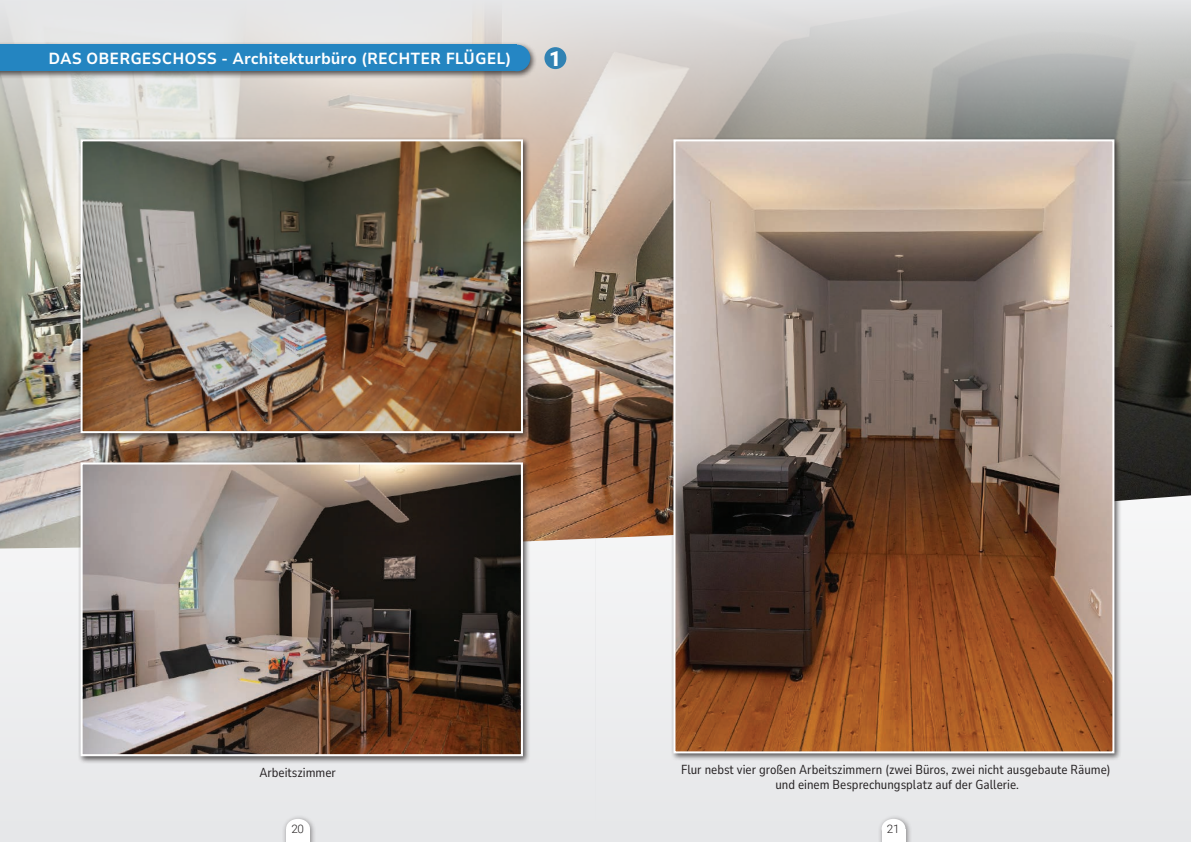
<style>
.page{position:relative;width:1191px;height:842px;background:#fff}
.page>*{position:absolute;margin:0;border:0;box-sizing:border-box;transform-origin:0 0}
.t1{font:900 20.8px "Roboto";color:#fff}
.t2{font:700 semi-condensed 16px "Nunito Sans 7 pt";color:#fff}
.t3{font:13px/15.6px "Nunito Sans 10 pt Condensed";color:#231f20;text-align:center}
.t4{font:300 11.7px "Roboto";color:#231f20}
</style>
<div class="page">
<div style="left:595px;top:346px;width:596px;height:496px;background:#e6e7e9"></div>
<div style="left:0;top:346px;width:595px;height:496px;background:#e6e7e9"></div>
<img style="left:0;top:268px;width:1191px;height:280px">
<svg style="left:0;top:0;width:1191px;height:268px;background:#c8c4bf"></svg>
<div style="left:77px;top:459px;width:453px;height:304px;background:#231f20;opacity:.75"></div>
<img style="left:84px;top:465px;width:436px;height:288px">
<div style="left:81px;top:462px;width:442px;height:294px;border:2px solid #fff"></div>
<div style="left:670px;top:136px;width:452px;height:625px;background:#231f20;opacity:.75"></div>
<img style="left:676px;top:142px;width:435px;height:608px">
<div style="left:673px;top:139px;width:441px;height:614px;border:2px solid #fff"></div>
<div style="left:0;top:41px;width:537px;height:38px;background:#231f20;opacity:.75"></div>
<div style="left:0;top:45px;width:517px;height:26px;background:#2485c1"></div>
<div style="left:504px;top:45px;width:26px;height:26px;background:#2586c4;border-radius:50%"></div>
<div style="left:544px;top:47px;width:22px;height:22px;background:#3182b3;border-radius:50%"></div>
<div style="left:77px;top:136px;width:453px;height:304px;background:#231f20;opacity:.75"></div>
<img style="left:84px;top:142px;width:436px;height:288px">
<div style="left:81px;top:139px;width:442px;height:294px;border:2px solid #fff"></div>
<div style="left:281px;top:815px;width:35px;height:27px;background:#231f20;opacity:.5"></div>
<div style="left:286px;top:828px;width:24px;height:14px;background:#fff"></div>
<div style="left:286px;top:819px;width:24px;height:19px;background:#fff;border-radius:50%"></div>
<div style="left:877px;top:815px;width:35px;height:27px;background:#231f20;opacity:.5"></div>
<div style="left:881px;top:828px;width:24px;height:14px;background:#fff"></div>
<div style="left:881px;top:819px;width:24px;height:19px;background:#fff;border-radius:50%"></div>
<p class="t2" style="left:48px;top:47px;width:464px">DAS OBERGESCH OSS - Architekturbüro (RECHTER FLÜGEL)</p>
<h1 class="t1" style="left:549px;top:44px;width:14px">1</h1>
<p class="t3" style="left:259px;top:764px;width:78px">Arbeitszimmer</p>
<p class="t3" style="left:681px;top:761px;width:431px">Flur nebst vier großen Arbeitszimmern (zwei Büros, zwei nicht ausgebaute Räume) und einem Besprechungsplatz auf der Gallerie.</p>
<p class="t4" style="left:291px;top:821px;width:14px">20</p>
<p class="t4" style="left:887px;top:821px;width:14px">21</p>
</div>
